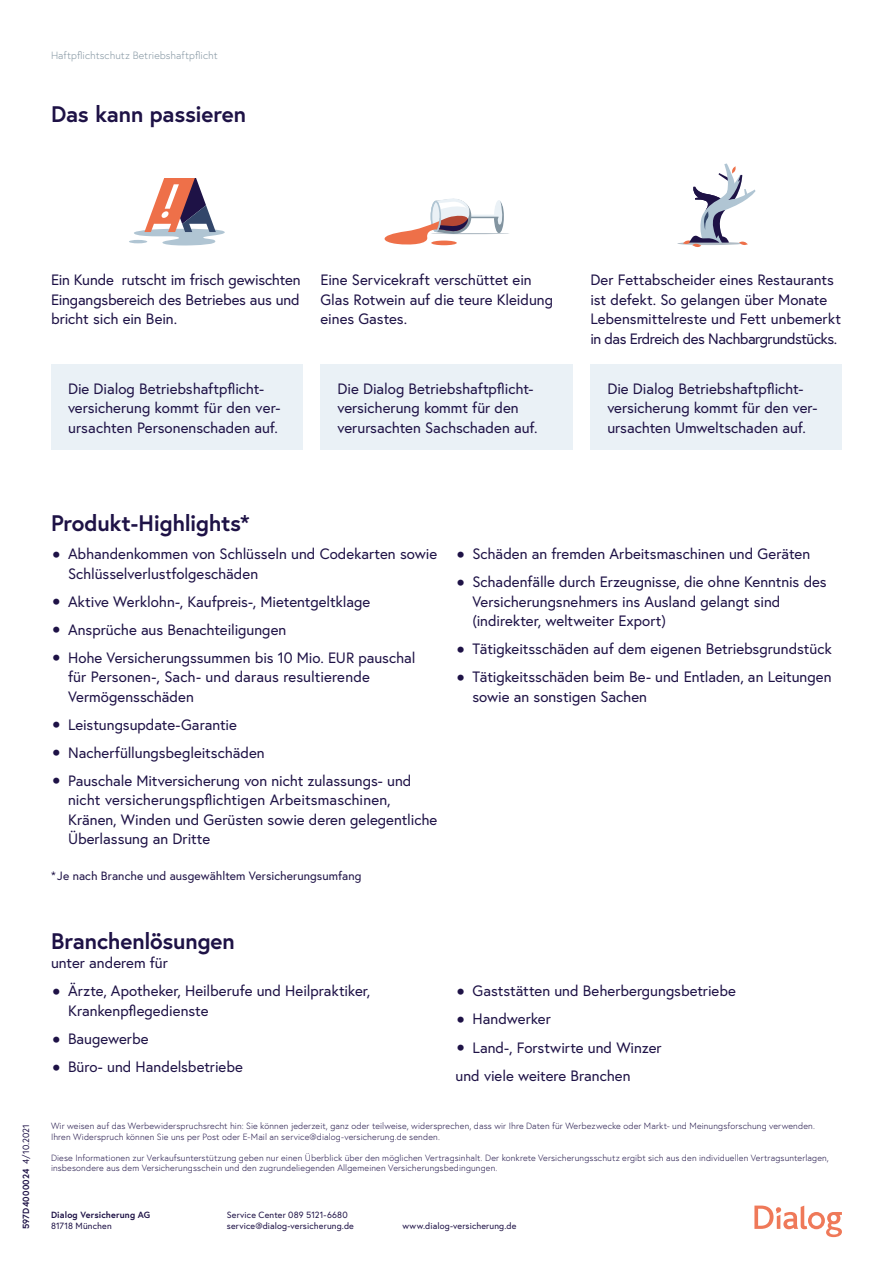
<style>
.page{position:relative;width:893px;height:1263px;background:#fff}
.page>*{position:absolute;margin:0;border:0;box-sizing:border-box;transform-origin:0 0}
.t1{font:700 22.5px "Europa";letter-spacing:-.01em;color:#1e1246}
.t2{font:15px/19.5px "Europa";color:#1e1246}
.t3{font:12px "Europa";letter-spacing:.005em;color:#1e1246}
.t4{font:300 10.5px "Europa";letter-spacing:.005em;color:#8294a0}
.t5{font:300 9px/10.5px "Europa";letter-spacing:.015em;color:#1e1246}
.t6{font:9px/10.5px "Europa";letter-spacing:.015em;color:#1e1246}
.t7{font:700 9px "Europa";letter-spacing:.015em;color:#1e1246}
.s1{font-weight:700;font-size:21px}
</style>
<div class="page">
<hr style="left:677px;top:242px;width:66px;height:3px;background:#b1bcc5;border-radius:50%">
<svg style="left:683px;top:163px;width:72px;height:84px"></svg>
<hr style="left:431px;top:233px;width:79px;height:1px;background:#b1bcc5;border-radius:50%">
<svg style="left:384px;top:198px;width:120px;height:48px"></svg>
<hr style="left:129px;top:240px;width:18px;height:3px;background:#b0c5d3;border-radius:50%">
<svg style="left:134px;top:178px;width:91px;height:67px"></svg>
<div style="left:51px;top:365px;width:252px;height:85px;background:#eaf1f6"></div>
<div style="left:320px;top:365px;width:253px;height:85px;background:#eaf1f6"></div>
<div style="left:590px;top:365px;width:252px;height:85px;background:#eaf1f6"></div>
<svg style="left:754px;top:1205px;width:88px;height:32px"></svg>
<p class="t4" style="left:51px;top:49px;width:168px">Haftpflichtschutz Betriebshaftpflicht</p>
<h1 class="t1" style="left:51px;top:98px;width:197px">Das kann passieren</h1>
<p class="t2" style="left:51px;top:270px;width:251px;text-align:justify">Ein Kunde rutscht im frisch gewischten Eingangsbereich des Betriebes aus und bricht sich ein Bein.</p>
<p class="t2" style="left:320px;top:270px;width:234px">Eine Servicekraft verschüttet ein<br>Glas Rotwein auf die teure Kleidung eines Gastes.</p>
<p class="t2" style="left:590px;top:270px;width:252px">Der Fettabscheider eines Restaurants ist defekt. So gelangen über Monate Lebensmittelreste und Fett unbemerkt in das Erdreich des Nachbargrundstücks.</p>
<p class="t2" style="left:68px;top:378px;width:214px">Die Dialog Betriebshaftpflicht&shy;versicherung kommt für den ver&shy;ursachten Personenschaden auf.</p>
<p class="t2" style="left:337px;top:378px;width:201px">Die Dialog Betriebshaftpflicht&shy;versicherung kommt für den verursachten Sachschaden auf.</p>
<p class="t2" style="left:607px;top:378px;width:212px">Die Dialog Betriebshaftpflicht&shy;versicherung kommt für den ver&shy;ursachten Umweltschaden auf.</p>
<p class="t6" style="left:20px;top:1163px;width:41px;rotate:-90deg">4/10.2021</p>
<p class="t7" style="left:20px;top:1229px;width:62px;rotate:-90deg">597D4000024</p>
<h1 class="t1" style="left:51px;top:508px;width:200px">Produkt-Highlights*</h1>
<p class="t2" style="left:68px;top:544px;width:371px;text-indent:-17px"><span class="s1">•</span> Abhandenkommen von Schlüsseln und Codekarten sowie<br>Schlüsselverlustfolgeschäden</p>
<p class="t2" style="left:51px;top:591px;width:321px"><span class="s1">•</span> Aktive Werklohn-, Kaufpreis-, Mietentgeltklage</p>
<p class="t2" style="left:51px;top:619px;width:237px"><span class="s1">•</span> Ansprüche aus Benachteiligungen</p>
<p class="t2" style="left:68px;top:647px;width:349px;text-indent:-17px"><span class="s1">•</span> Hohe Versicherungssummen bis 10 Mio. EUR pauschal für Personen-, Sach- und daraus resultierende<br>Vermögensschäden</p>
<p class="t2" style="left:51px;top:714px;width:187px"><span class="s1">•</span> Leistungsupdate-Garantie</p>
<p class="t2" style="left:51px;top:742px;width:215px"><span class="s1">•</span> Nacherfüllungsbegleitschäden</p>
<p class="t2" style="left:68px;top:770px;width:371px;text-indent:-17px"><span class="s1">•</span> Pauschale Mitversicherung von nicht zulassungs- und nicht versicherungspflichtigen Arbeitsmaschinen, Kränen, Winden und Gerüsten sowie deren gelegentliche Überlassung an Dritte</p>
<p class="t3" style="left:51px;top:868px;width:312px">* Je nach Branche und ausgewähltem Versicherungsumfang</p>
<p class="t2" style="left:455px;top:544px;width:356px"><span class="s1">•</span> Schäden an fremden Arbeitsmaschinen und Geräten</p>
<p class="t2" style="left:472px;top:572px;width:356px;text-indent:-17px"><span class="s1">•</span> Schadenfälle durch Erzeugnisse, die ohne Kenntnis des<br>Versicherungsnehmers ins Ausland gelangt sind (indirekter, weltweiter Export)</p>
<p class="t2" style="left:455px;top:639px;width:378px"><span class="s1">•</span> Tätigkeitsschäden auf dem eigenen Betriebsgrundstück</p>
<p class="t2" style="left:472px;top:667px;width:361px;text-indent:-17px"><span class="s1">•</span> Tätigkeitsschäden beim Be- und Entladen, an Leitungen sowie an sonstigen Sachen</p>
<h1 class="t1" style="left:51px;top:926px;width:185px">Branchenlösungen</h1>
<p class="t2" style="left:51px;top:953px;width:118px">unter anderem für</p>
<p class="t2" style="left:68px;top:981px;width:304px;text-indent:-17px"><span class="s1">•</span> Ärzte, Apotheker, Heilberufe und Heilpraktiker,<br>Krankenpflegedienste</p>
<p class="t2" style="left:51px;top:1029px;width:99px"><span class="s1">•</span> Baugewerbe</p>
<p class="t2" style="left:51px;top:1057px;width:193px"><span class="s1">•</span> Büro- und Handelsbetriebe</p>
<p class="t2" style="left:455px;top:981px;width:282px"><span class="s1">•</span> Gaststätten und Beherbergungsbetriebe</p>
<p class="t2" style="left:455px;top:1009px;width:97px"><span class="s1">•</span> Handwerker</p>
<p class="t2" style="left:455px;top:1033px;width:208px;line-height:28.5px"><span class="s1">•</span> Land-, Forstwirte und Winzer und viele weitere Branchen</p>
<p class="t5" style="left:51px;top:1121px;width:765px">Wir weisen auf das Werbewiderspruchsrecht hin: Sie können jederzeit, ganz oder teilweise, widersprechen, dass wir Ihre Daten für Werbezwecke oder Markt- und Meinungsforschung verwenden.<br>Ihren Widerspruch können Sie uns per Post oder E-Mail an service@dialog-versicherung.de senden.</p>
<p class="t5" style="left:51px;top:1152px;width:779px">Diese Informationen zur Verkaufsunterstützung geben nur einen Überblick über den möglichen Vertragsinhalt. Der konkrete Versicherungsschutz ergibt sich aus den individuellen Vertragsunterlagen, insbesondere aus dem Versicherungsschein und den zugrundeliegenden Allgemeinen Versicherungsbedingungen.</p>
<p class="t7" style="left:51px;top:1209px;width:101px">Dialog Versicherung AG</p>
<p class="t6" style="left:51px;top:1220px;width:62px">81718 München</p>
<p class="t6" style="left:227px;top:1210px;width:129px">Service Center 089 5121-6680 service@dialog-versicherung.de</p>
<p class="t6" style="left:403px;top:1220px;width:115px">www.dialog-versicherung.de</p>
</div>
